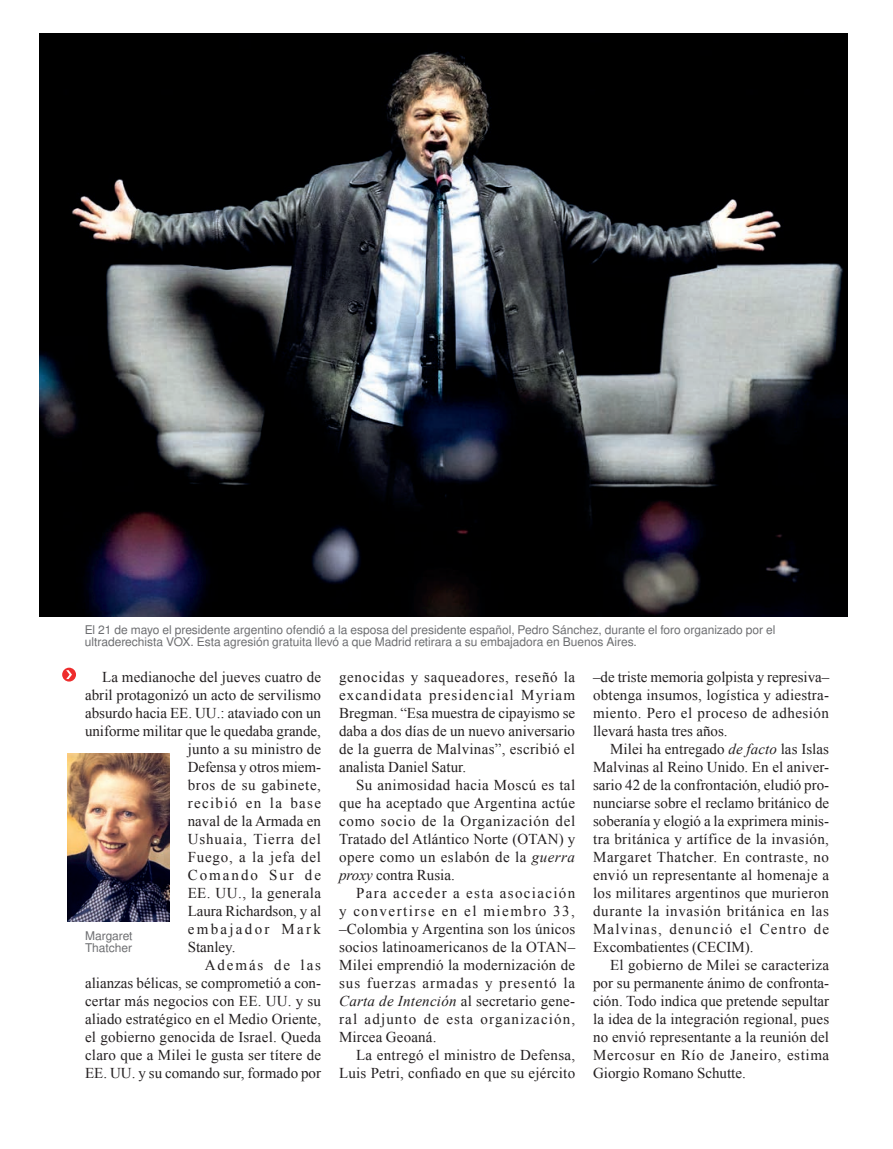
<style>
.page{position:relative;width:893px;height:1149px;background:#fff}
.page>*{position:absolute;margin:0;border:0;box-sizing:border-box;transform-origin:0 0}
.t1{font:15px/18px "Times New Roman";letter-spacing:.015em;color:#231f20;text-align:justify}
.t2{font:15px "Times New Roman";letter-spacing:-.005em;color:#231f20}
.t3{font:15px "Times New Roman";letter-spacing:.04em;color:#231f20}
.t4{font:15px "Times New Roman";letter-spacing:.06em;color:#231f20}
.t5{font:15px "Times New Roman";letter-spacing:.05em;color:#231f20}
.t6{font:15px "Times New Roman";letter-spacing:.09em;color:#231f20}
.t7{font:15px "Times New Roman";letter-spacing:.155em;color:#231f20}
.t8{font:15px "Times New Roman";letter-spacing:.135em;color:#231f20}
.t9{font:15px "Times New Roman";letter-spacing:.125em;color:#231f20}
.t10{font:12px/12px "Nimbus San L";color:#6c6d70}
.s1{font-style:italic}
</style>
<div class="page">
<div style="left:62px;top:667px;width:14px;height:14px;background:#ee2d2d;border-radius:50%"></div>
<svg style="left:66px;top:670px;width:6px;height:9px"></svg>
<img style="left:39px;top:33px;width:808px;height:583px">
<img style="left:67px;top:753px;width:103px;height:168px">
<p class="t10" style="left:85px;top:624px;width:692px">El 21 de mayo el presidente argentino ofendió a la esposa del presidente español, Pedro Sánchez, durante el foro organizado por el ultraderechista VOX. Esta agresión gratuita llevó a que Madrid retirara a su embajadora en Buenos Aires.</p>
<p class="t1" style="left:102px;top:667px;width:220px">La medianoche del jueves cuatro de</p>
<p class="t1" style="left:85px;top:685px;width:237px">abril protagonizó un acto de servilismo</p>
<p class="t1" style="left:85px;top:703px;width:238px">absurdo hacia EE. UU.: ataviado con un</p>
<p class="t1" style="left:85px;top:721px;width:237px">uniforme militar que le quedaba grande,</p>
<p class="t1" style="left:188px;top:739px;width:135px">junto a su ministro de</p>
<p class="t2" style="left:188px;top:758px;width:135px">Defensa y otros miem-</p>
<p class="t3" style="left:188px;top:776px;width:135px">bros de su gabinete,</p>
<p class="t6" style="left:188px;top:794px;width:135px">recibió en la base</p>
<p class="t1" style="left:188px;top:811px;width:135px">naval de la Armada en</p>
<p class="t4" style="left:188px;top:830px;width:135px">Ushuaia, Tierra del</p>
<p class="t5" style="left:188px;top:848px;width:135px">Fuego, a la jefa del</p>
<p class="t8" style="left:188px;top:866px;width:135px">Comando Sur de</p>
<p class="t1" style="left:188px;top:883px;width:135px">EE. UU., la generala</p>
<p class="t2" style="left:188px;top:902px;width:135px">Laura Richardson, y al</p>
<p class="t7" style="left:188px;top:920px;width:135px">embajador Mark</p>
<p class="t1" style="left:188px;top:937px;width:49px">Stanley.</p>
<p class="t9" style="left:205px;top:956px;width:118px">Además de las</p>
<p class="t1" style="left:85px;top:973px;width:238px">alianzas bélicas, se comprometió a con-</p>
<p class="t1" style="left:85px;top:991px;width:238px">certar más negocios con EE. UU. y su</p>
<p class="t1" style="left:85px;top:1009px;width:238px">aliado estratégico en el Medio Oriente,</p>
<p class="t1" style="left:85px;top:1027px;width:238px">el gobierno genocida de Israel. Queda</p>
<p class="t1" style="left:85px;top:1045px;width:238px">claro que a Milei le gusta ser títere de</p>
<p class="t1" style="left:85px;top:1063px;width:238px">EE. UU. y su comando sur, formado por</p>
<p class="t10" style="left:85px;top:930px;width:49px">Margaret<br>Thatcher</p>
<p class="t1" style="left:339px;top:667px;width:238px">genocidas y saqueadores, reseñó la excandidata presidencial Myriam Bregman. “Esa muestra de cipayismo se daba a dos días de un nuevo aniversario de la guerra de Malvinas”, escribió el analista Daniel Satur.</p>
<p class="t1" style="left:339px;top:775px;width:238px;text-indent:17px">Su animosidad hacia Moscú es tal que ha aceptado que Argentina actúe como socio de la Organización del Tratado del Atlántico Norte (OTAN) y opere como un eslabón de la <span class="s1">guerra proxy</span> contra Rusia.</p>
<p class="t1" style="left:339px;top:883px;width:238px;text-indent:17px">Para acceder a esta asociación y convertirse en el miembro 33, ‒Colombia y Argentina son los únicos socios latinoamericanos de la OTAN– Milei emprendió la modernización de sus fuerzas armadas y presentó la <span class="s1">Carta de Intención</span> al secretario gene&shy;ral adjunto de esta organización, Mircea Geoaná.</p>
<p class="t1" style="left:339px;top:1045px;width:238px;text-align:right">La entregó el ministro de Defensa,<br>Luis Petri, confiado en que su ejército</p>
<p class="t1" style="left:593px;top:667px;width:238px">–de triste memoria golpista y represiva‒ obtenga insumos, logística y adiestra&shy;miento. Pero el proceso de adhesión llevará hasta tres años.</p>
<p class="t1" style="left:593px;top:739px;width:238px;text-indent:17px">Milei ha entregado <span class="s1">de facto</span> las Islas Malvinas al Reino Unido. En el aniver&shy;sario 42 de la confrontación, eludió pro&shy;nunciarse sobre el reclamo británico de soberanía y elogió a la exprimera minis&shy;tra británica y artífice de la invasión, Margaret Thatcher. En contraste, no envió un representante al homenaje a los militares argentinos que murieron durante la invasión británica en las Malvinas, denunció el Centro de Excombatientes (CECIM).</p>
<p class="t1" style="left:593px;top:955px;width:238px;text-indent:17px">El gobierno de Milei se caracteriza por su permanente ánimo de confronta&shy;ción. Todo indica que pretende sepultar la idea de la integración regional, pues no envió representante a la reunión del Mercosur en Río de Janeiro, estima Giorgio Romano Schutte.</p>
</div>
